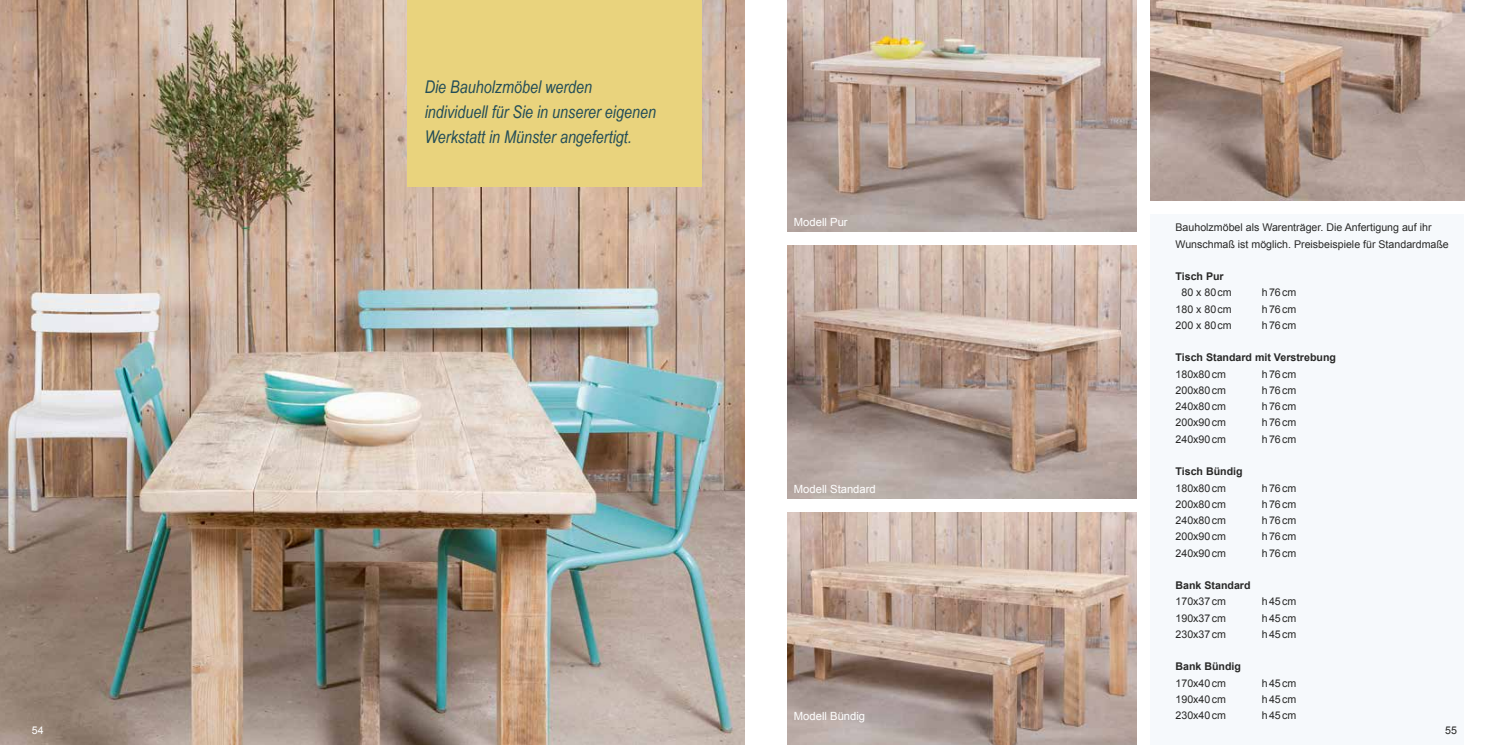
<style>
.page{position:relative;width:1489px;height:745px;background:#fff}
.page>*{position:absolute;margin:0;border:0;box-sizing:border-box;transform-origin:0 0}
.t1{font:italic 17.5px/25px "Arial Narrow";color:#234d58}
.t2{font:11.25px "Arial";color:#fff}
.t3{font:10.62px/16.2px "Arial";color:#282827}
.t4{font:700 10.62px "Arial";color:#282827}
.t5{font:10.62px "Arial";color:#fff}
</style>
<div class="page">
<img style="left:1150px;top:0;width:313px;height:200px">
<img style="left:0;top:0;width:744px;height:744px">
<div style="left:407px;top:0;width:295px;height:186px;background:#e9d37d"></div>
<div style="left:1150px;top:214px;width:313px;height:530px;background:#f6f9fc"></div>
<img style="left:787px;top:245px;width:349px;height:253px">
<img style="left:787px;top:0;width:349px;height:231px">
<img style="left:787px;top:512px;width:348px;height:232px">
<h1 class="t1" style="left:424px;top:73px;width:233px">Die Bauholzmöbel werden individuell für Sie in unserer eigenen<br>Werkstatt in Münster angefertigt.</h1>
<p class="t2" style="left:793px;top:215px;width:55px">Modell Pur</p>
<p class="t2" style="left:793px;top:481px;width:83px">Modell Standard</p>
<p class="t2" style="left:793px;top:708px;width:73px">Modell Bündig</p>
<p class="t3" style="left:1175px;top:219px;width:275px">Bauholzmöbel als Warenträger. Die Anfertigung auf ihr<br>Wunschmaß ist möglich. Preisbeispiele für Standardmaße</p>
<p class="t4" style="left:1175px;top:269px;width:50px">Tisch Pur</p>
<p class="t3" style="left:1181px;top:284px;width:52px">80 x 80cm</p>
<p class="t3" style="left:1261px;top:284px;width:36px">h76cm</p>
<p class="t3" style="left:1175px;top:300px;width:58px">180 x 80cm</p>
<p class="t3" style="left:1261px;top:300px;width:36px">h76cm</p>
<p class="t3" style="left:1175px;top:317px;width:58px">200 x 80cm</p>
<p class="t3" style="left:1261px;top:317px;width:36px">h76cm</p>
<p class="t4" style="left:1175px;top:350px;width:162px">Tisch Standard mit Verstrebung</p>
<p class="t3" style="left:1175px;top:365px;width:52px">180x80cm</p>
<p class="t3" style="left:1261px;top:365px;width:36px">h76cm</p>
<p class="t3" style="left:1175px;top:382px;width:52px">200x80cm</p>
<p class="t3" style="left:1261px;top:382px;width:36px">h76cm</p>
<p class="t3" style="left:1175px;top:398px;width:52px">240x80cm</p>
<p class="t3" style="left:1261px;top:398px;width:36px">h76cm</p>
<p class="t3" style="left:1175px;top:414px;width:52px">200x90cm</p>
<p class="t3" style="left:1261px;top:414px;width:36px">h76cm</p>
<p class="t3" style="left:1175px;top:430px;width:52px">240x90cm</p>
<p class="t3" style="left:1261px;top:430px;width:36px">h76cm</p>
<p class="t4" style="left:1175px;top:464px;width:69px">Tisch Bündig</p>
<p class="t3" style="left:1175px;top:479px;width:52px">180x80cm</p>
<p class="t3" style="left:1261px;top:479px;width:36px">h76cm</p>
<p class="t3" style="left:1175px;top:495px;width:52px">200x80cm</p>
<p class="t3" style="left:1261px;top:495px;width:36px">h76cm</p>
<p class="t3" style="left:1175px;top:512px;width:52px">240x80cm</p>
<p class="t3" style="left:1261px;top:512px;width:36px">h76cm</p>
<p class="t3" style="left:1175px;top:528px;width:52px">200x90cm</p>
<p class="t3" style="left:1261px;top:528px;width:36px">h76cm</p>
<p class="t3" style="left:1175px;top:544px;width:52px">240x90cm</p>
<p class="t3" style="left:1261px;top:544px;width:36px">h76cm</p>
<p class="t4" style="left:1175px;top:578px;width:76px">Bank Standard</p>
<p class="t3" style="left:1175px;top:593px;width:52px">170x37cm</p>
<p class="t3" style="left:1261px;top:593px;width:36px">h45cm</p>
<p class="t3" style="left:1175px;top:609px;width:52px">190x37cm</p>
<p class="t3" style="left:1261px;top:609px;width:36px">h45cm</p>
<p class="t3" style="left:1175px;top:625px;width:52px">230x37cm</p>
<p class="t3" style="left:1261px;top:625px;width:36px">h45cm</p>
<p class="t4" style="left:1175px;top:659px;width:67px">Bank Bündig</p>
<p class="t3" style="left:1175px;top:674px;width:52px">170x40cm</p>
<p class="t3" style="left:1261px;top:674px;width:36px">h45cm</p>
<p class="t3" style="left:1175px;top:690px;width:52px">190x40cm</p>
<p class="t3" style="left:1261px;top:690px;width:36px">h45cm</p>
<p class="t3" style="left:1175px;top:707px;width:52px">230x40cm</p>
<p class="t3" style="left:1261px;top:707px;width:36px">h45cm</p>
<p class="t5" style="left:32px;top:723px;width:13px">54</p>
<p class="t3" style="left:1444px;top:721px;width:13px">55</p>
</div>
